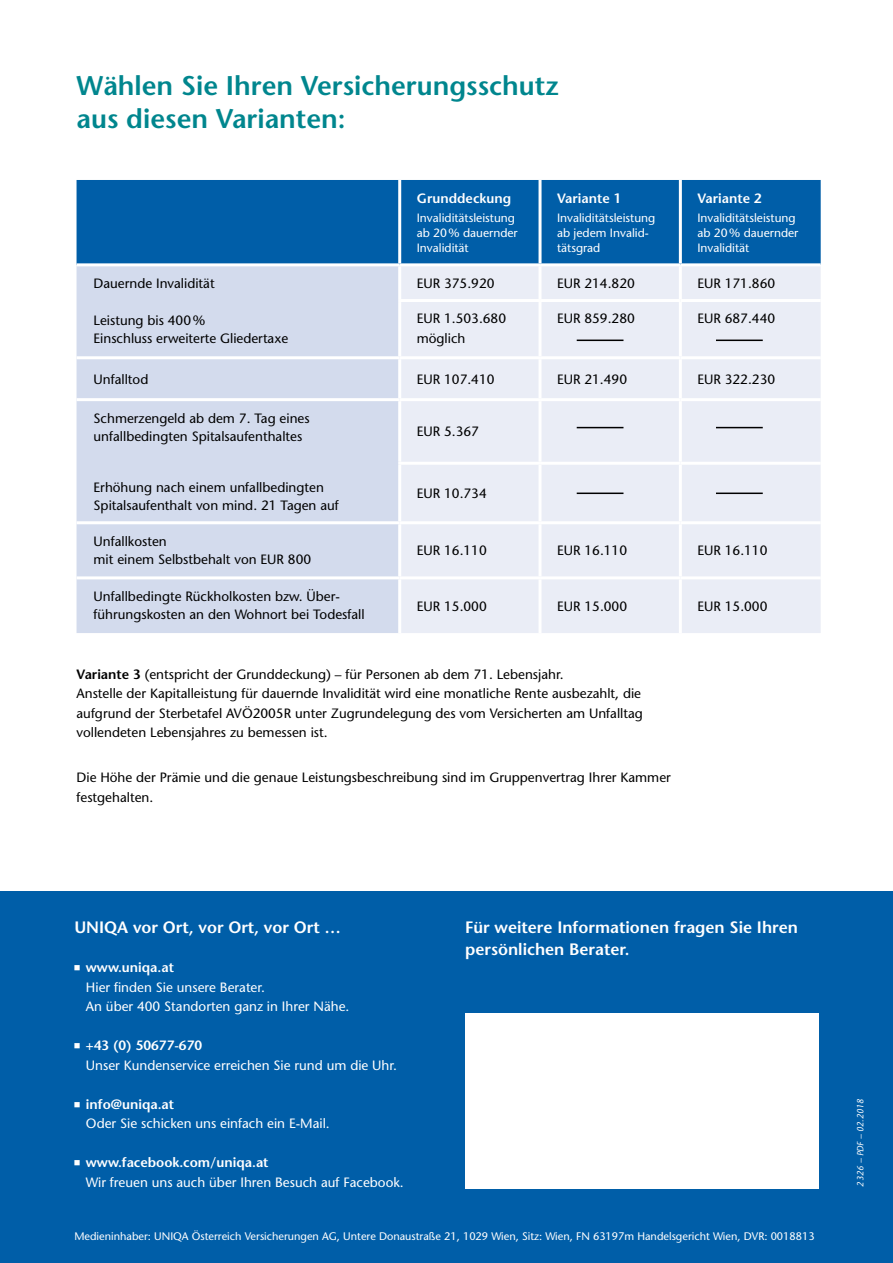
<style>
.page{position:relative;width:893px;height:1263px;background:#fff}
.page>*{position:absolute;margin:0;border:0;box-sizing:border-box;transform-origin:0 0}
.t1{font:600 27px/33px "Stone Sans";color:#00868e}
.t2{font:600 16.5px/22.5px "Stone Sans";color:#fff}
.t3{font:13.5px/19.5px "Stone Sans";color:#000}
.t4{font:13.5px/19.5px "Stone Sans";color:#fff}
.t5{font:600 13.5px "Stone Sans";color:#fff}
.t6{font:12px/15px "Stone Sans";color:#fff}
.t7{font:10.95px "Stone Sans";color:#fff}
.t8{font:italic 9px "Stone Sans";color:#fff}
.s1{font-weight:600}
</style>
<div class="page">
<div style="left:0;top:891px;width:893px;height:372px;background:#005ea8"></div>
<div style="left:465px;top:1013px;width:354px;height:175px;background:#fff"></div>
<div style="left:77px;top:180px;width:744px;height:83px;background:#005ea8"></div>
<div style="left:77px;top:266px;width:321px;height:367px;background:#d3dbed"></div>
<div style="left:401px;top:266px;width:420px;height:367px;background:#eaedf6"></div>
<hr style="left:398px;top:180px;width:3px;height:83px;background:#fff">
<svg style="left:538px;top:180px;width:4px;height:83px"></svg>
<hr style="left:679px;top:180px;width:3px;height:83px;background:#fff">
<hr style="left:538px;top:266px;width:4px;height:33px;background:#f7f8fb">
<hr style="left:679px;top:266px;width:3px;height:33px;background:#fff">
<hr style="left:398px;top:299px;width:142px;height:3px;background:#fff">
<hr style="left:540px;top:299px;width:140px;height:3px;background:#fff">
<hr style="left:538px;top:302px;width:4px;height:54px;background:#fff">
<hr style="left:680px;top:299px;width:141px;height:3px;background:#fff">
<hr style="left:679px;top:302px;width:3px;height:54px;background:#fff">
<hr style="left:77px;top:356px;width:323px;height:3px;background:#fff">
<hr style="left:400px;top:356px;width:140px;height:3px;background:#fff">
<hr style="left:540px;top:356px;width:140px;height:3px;background:#fff">
<hr style="left:538px;top:359px;width:4px;height:39px;background:#f7f9fb">
<hr style="left:680px;top:356px;width:141px;height:3px;background:#fff">
<hr style="left:679px;top:359px;width:3px;height:39px;background:#fff">
<hr style="left:77px;top:398px;width:323px;height:3px;background:#fff">
<hr style="left:400px;top:398px;width:140px;height:3px;background:#fff">
<hr style="left:540px;top:398px;width:140px;height:3px;background:#fff">
<hr style="left:538px;top:401px;width:4px;height:61px;background:#f7f8fb">
<hr style="left:680px;top:398px;width:141px;height:3px;background:#fff">
<hr style="left:679px;top:401px;width:3px;height:61px;background:#fff">
<hr style="left:398px;top:462px;width:142px;height:3px;background:#fff">
<hr style="left:540px;top:462px;width:140px;height:3px;background:#fff">
<hr style="left:538px;top:465px;width:4px;height:56px;background:#fff">
<hr style="left:680px;top:462px;width:141px;height:3px;background:#fff">
<hr style="left:679px;top:465px;width:3px;height:56px;background:#fff">
<hr style="left:77px;top:521px;width:323px;height:3px;background:#fff">
<hr style="left:400px;top:521px;width:140px;height:3px;background:#fff">
<hr style="left:540px;top:521px;width:140px;height:3px;background:#fff">
<hr style="left:538px;top:524px;width:4px;height:52px;background:#f7f9fb">
<hr style="left:680px;top:521px;width:141px;height:3px;background:#fff">
<hr style="left:679px;top:524px;width:3px;height:52px;background:#fff">
<hr style="left:77px;top:576px;width:323px;height:3px;background:#fff">
<hr style="left:400px;top:576px;width:140px;height:3px;background:#fff">
<hr style="left:540px;top:576px;width:140px;height:3px;background:#fff">
<hr style="left:538px;top:579px;width:4px;height:54px;background:#f7f8fb">
<hr style="left:680px;top:576px;width:141px;height:3px;background:#fff">
<hr style="left:679px;top:579px;width:3px;height:54px;background:#fff">
<hr style="left:577px;top:340px;width:46px;height:1px;background:#000">
<hr style="left:716px;top:340px;width:47px;height:1px;background:#000">
<hr style="left:577px;top:427px;width:46px;height:1px;background:#000">
<hr style="left:716px;top:427px;width:47px;height:1px;background:#000">
<hr style="left:577px;top:492px;width:46px;height:2px;background:#000">
<hr style="left:716px;top:492px;width:47px;height:2px;background:#000">
<h1 class="t1" style="left:77px;top:69px;width:484px">Wählen Sie Ihren Versicherungsschutz aus diesen Varianten:</h1>
<p class="t5" style="left:417px;top:190px;width:96px">Grunddeckung</p>
<p class="t6" style="left:417px;top:210px;width:103px">Invaliditätsleistung ab 20% dauernder<br>Invalidität</p>
<p class="t5" style="left:557px;top:190px;width:66px">Variante 1</p>
<p class="t6" style="left:557px;top:210px;width:100px">Invaliditätsleistung ab jedem Invalid&shy;tätsgrad</p>
<p class="t5" style="left:697px;top:190px;width:66px">Variante 2</p>
<p class="t6" style="left:697px;top:210px;width:103px">Invaliditätsleistung ab 20% dauernder<br>Invalidität</p>
<p class="t3" style="left:94px;top:273px;width:123px">Dauernde Invalidität</p>
<p class="t3" style="left:94px;top:312px;width:196px;line-height:18px">Leistung bis 400%<br>Einschluss erweiterte Gliedertaxe</p>
<p class="t3" style="left:417px;top:273px;width:79px">EUR 375.920</p>
<p class="t3" style="left:557px;top:273px;width:79px">EUR 214.820</p>
<p class="t3" style="left:697px;top:273px;width:79px">EUR 171.860</p>
<p class="t3" style="left:417px;top:309px;width:91px">EUR 1.503.680 möglich</p>
<p class="t3" style="left:557px;top:309px;width:79px">EUR 859.280</p>
<p class="t3" style="left:697px;top:309px;width:79px">EUR 687.440</p>
<p class="t3" style="left:94px;top:369px;width:56px">Unfalltod</p>
<p class="t3" style="left:417px;top:369px;width:79px">EUR 107.410</p>
<p class="t3" style="left:557px;top:369px;width:72px">EUR 21.490</p>
<p class="t3" style="left:697px;top:369px;width:79px">EUR 322.230</p>
<p class="t3" style="left:94px;top:409px;width:218px;line-height:18px">Schmerzengeld ab dem 7. Tag eines unfallbedingten Spitalsaufenthaltes</p>
<p class="t3" style="left:94px;top:478px;width:247px;line-height:18px">Erhöhung nach einem unfallbedingten<br>Spitalsaufenthalt von mind. 21 Tagen auf</p>
<p class="t3" style="left:417px;top:422px;width:64px">EUR 5.367</p>
<p class="t3" style="left:417px;top:484px;width:72px">EUR 10.734</p>
<p class="t3" style="left:94px;top:532px;width:219px;line-height:18px">Unfallkosten<br>mit einem Selbstbehalt von EUR 800</p>
<p class="t3" style="left:417px;top:541px;width:72px">EUR 16.110</p>
<p class="t3" style="left:557px;top:541px;width:72px">EUR 16.110</p>
<p class="t3" style="left:697px;top:541px;width:72px">EUR 16.110</p>
<p class="t3" style="left:94px;top:587px;width:273px;line-height:18px">Unfallbedingte Rückholkosten bzw. Über&shy;führungskosten an den Wohnort bei Todesfall</p>
<p class="t3" style="left:417px;top:596px;width:72px">EUR 15.000</p>
<p class="t3" style="left:557px;top:596px;width:72px">EUR 15.000</p>
<p class="t3" style="left:697px;top:596px;width:72px">EUR 15.000</p>
<p class="t3" style="left:77px;top:664px;width:568px"><span class="s1">Variante 3</span> (entspricht der Grunddeckung) – für Personen ab dem 71. Lebensjahr.<br>Anstelle der Kapitalleistung für dauernde Invalidität wird eine monatliche Rente ausbezahlt, die aufgrund der Sterbetafel AVÖ2005R unter Zugrundelegung des vom Versicherten am Unfalltag vollendeten Lebensjahres zu bemessen ist.</p>
<p class="t3" style="left:77px;top:768px;width:596px">Die Höhe der Prämie und die genaue Leistungsbeschreibung sind im Gruppenvertrag Ihrer Kammer festgehalten.</p>
<p class="t2" style="left:74px;top:916px;width:268px">UNIQA vor Ort, vor Ort, vor Ort …</p>
<p class="t4" style="left:86px;top:958px;width:265px;text-indent:-12px">■ <span class="s1">www.uniqa.at<br></span>Hier finden Sie unsere Berater.<br>An über 400 Standorten ganz in Ihrer Nähe.</p>
<p class="t4" style="left:86px;top:1036px;width:313px;text-indent:-12px">■ <span class="s1">+43 (0) 50677-670<br></span>Unser Kundenservice erreichen Sie rund um die Uhr.</p>
<p class="t4" style="left:86px;top:1094px;width:245px;text-indent:-12px">■ <span class="s1">info@uniqa.at<br></span>Oder Sie schicken uns einfach ein E-Mail.</p>
<p class="t4" style="left:86px;top:1153px;width:319px;text-indent:-12px">■ <span class="s1">www.facebook.com/uniqa.at<br></span>Wir freuen uns auch über Ihren Besuch auf Facebook.</p>
<p class="t2" style="left:465px;top:916px;width:334px">Für weitere Informationen fragen Sie Ihren persönlichen Berater.</p>
<p class="t7" style="left:74px;top:1230px;width:742px">Medieninhaber: UNIQA Österreich Versicherungen AG, Untere Donaustraße 21, 1029 Wien, Sitz: Wien, FN 63197m Handelsgericht Wien, DVR: 0018813</p>
<p class="t8" style="left:855px;top:1187px;width:89px;rotate:-90deg">2326 – PDF – 02.2018</p>
</div>
